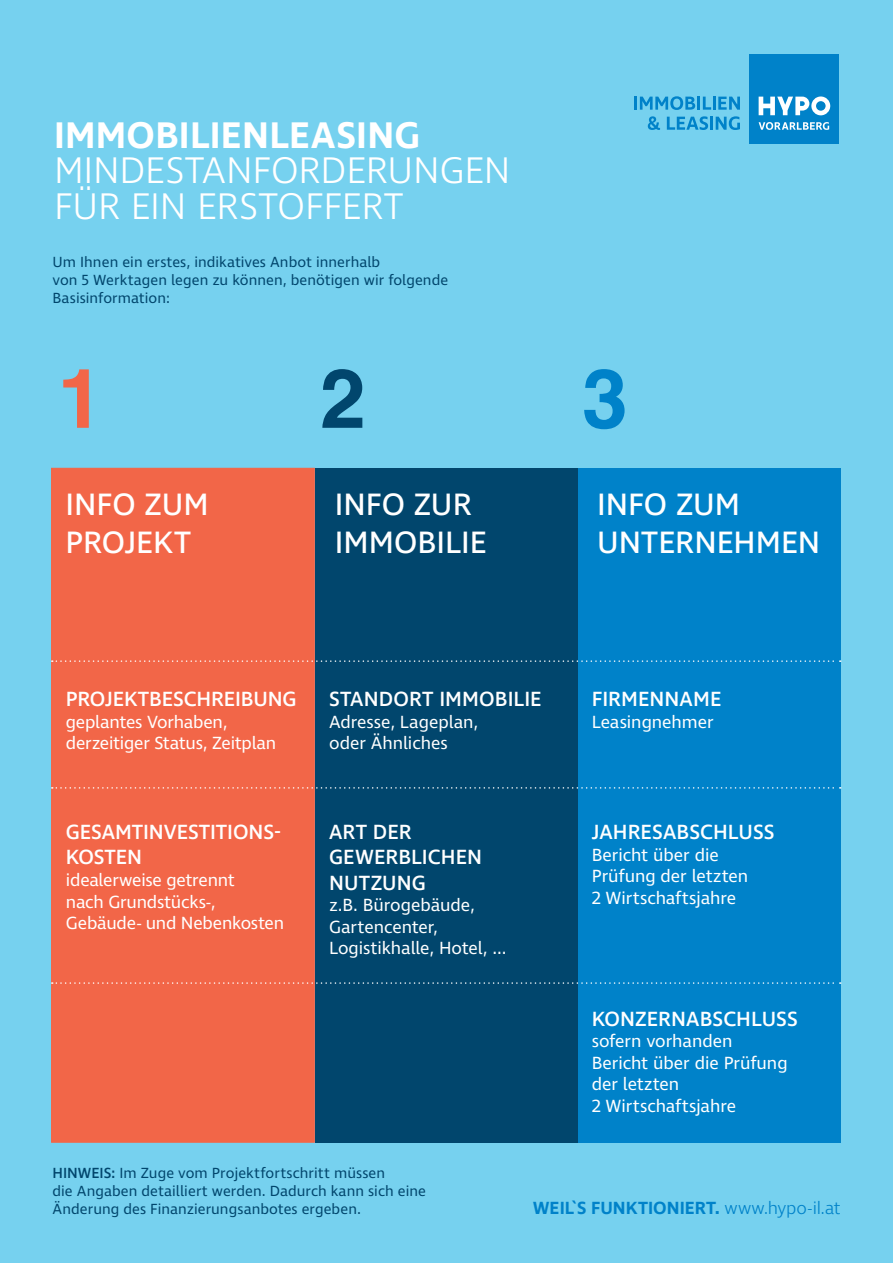
<style>
.page{position:relative;width:893px;height:1263px;background:#76d1ef}
.page>*{position:absolute;margin:0;border:0;box-sizing:border-box;transform-origin:0 0}
.t1{font:700 82.5px "Helvetica";color:#f26648}
.t2{font:700 82.5px "Helvetica";color:#01466d}
.t3{font:700 82.5px "Helvetica";color:#0082c9}
.t4{font:300 37.8px/35.4px "Ingra";letter-spacing:-.005em;color:#fff}
.t5{font:600 37.8px "Ingra";letter-spacing:.005em;color:#fff}
.t6{font:31.65px/38px "Ingra";color:#fff}
.t7{font:500 21px/25.2px "Ingra";letter-spacing:.005em;color:#fff}
.t8{font:18px/21.6px "Ingra";letter-spacing:-.005em;color:#fff}
.t9{font:600 18px "Ingra";color:#0082c9}
.t10{font:15px/18px "Ingra";letter-spacing:.005em;color:#01466d}
.s1{font-weight:500}
.s2{font-weight:300}
</style>
<div class="page">
<div style="left:51px;top:468px;width:264px;height:675px;background:#f26648;border:1px solid #f26648"></div>
<div style="left:315px;top:468px;width:263px;height:674px;background:#01466d"></div>
<div style="left:578px;top:468px;width:262px;height:674px;background:#0082c9"></div>
<svg style="left:648px;top:116px;width:12px;height:14px"></svg>
<svg style="left:667px;top:116px;width:73px;height:14px"></svg>
<svg style="left:634px;top:96px;width:106px;height:14px"></svg>
<div style="left:749px;top:54px;width:90px;height:90px;background:#0082c9"></div>
<svg style="left:759px;top:122px;width:70px;height:8px"></svg>
<svg style="left:759px;top:96px;width:71px;height:19px"></svg>
<svg style="left:52px;top:660px;width:789px;height:2px"></svg>
<svg style="left:52px;top:787px;width:789px;height:2px"></svg>
<svg style="left:52px;top:982px;width:789px;height:2px"></svg>
<h2 class="t5" style="left:54px;top:112px;width:368px">IMMOBILIENLEASING</h2>
<h2 class="t4" style="left:54px;top:155px;width:458px">MINDESTANFORDERUNGEN<br>FÜR EIN ERSTOFFERT</h2>
<p class="t10" style="left:52px;top:254px;width:397px">Um Ihnen ein erstes, indikatives Anbot innerhalb<br>von 5 Werktagen legen zu können, benötigen wir folgende<br>Basisinformation:</p>
<h1 class="t1" style="left:58px;top:332px;width:47px">1</h1>
<h1 class="t2" style="left:320px;top:332px;width:47px">2</h1>
<h1 class="t3" style="left:582px;top:332px;width:47px">3</h1>
<h3 class="t6" style="left:66px;top:487px;width:145px">INFO ZUM<br>PROJEKT</h3>
<h3 class="t6" style="left:335px;top:487px;width:154px">INFO ZUR<br>IMMOBILIE</h3>
<h3 class="t6" style="left:597px;top:487px;width:225px">INFO ZUM<br>UNTERNEHMEN</h3>
<p class="t7" style="left:66px;top:687px;width:232px">PROJEKTBESCHREIBUNG</p>
<p class="t8" style="left:66px;top:712px;width:212px">geplantes Vorhaben, derzeitiger Status, Zeitplan</p>
<p class="t7" style="left:66px;top:820px;width:217px">GESAMTINVESTITIONS-<br>KOSTEN</p>
<p class="t8" style="left:66px;top:870px;width:220px">idealerweise getrennt<br>nach Grundstücks-,<br>Gebäude- und Nebenkosten</p>
<p class="t7" style="left:329px;top:687px;width:214px">STANDORT IMMOBILIE</p>
<p class="t8" style="left:329px;top:712px;width:151px">Adresse, Lageplan, oder Ähnliches</p>
<p class="t7" style="left:329px;top:820px;width:154px">ART DER<br>GEWERBLICHEN<br>NUTZUNG</p>
<p class="t8" style="left:329px;top:895px;width:179px">z.B. Bürogebäude,<br>Gartencenter,<br>Logistikhalle, Hotel, ...</p>
<p class="t7" style="left:592px;top:687px;width:131px">FIRMENNAME</p>
<p class="t8" style="left:592px;top:712px;width:123px">Leasingnehmer</p>
<p class="t7" style="left:592px;top:820px;width:184px">JAHRESABSCHLUSS</p>
<p class="t8" style="left:592px;top:845px;width:158px">Bericht über die<br>Prüfung der letzten<br>2 Wirtschaftsjahre</p>
<p class="t7" style="left:592px;top:1007px;width:207px">KONZERNABSCHLUSS</p>
<p class="t8" style="left:592px;top:1031px;width:197px">sofern vorhanden<br>Bericht über die Prüfung der letzten<br>2 Wirtschaftsjahre</p>
<p class="t10" style="left:52px;top:1164px;width:375px"><span class="s1">HINWEIS:</span> Im Zuge vom Projektfortschritt müssen<br>die Angaben detailliert werden. Dadurch kann sich eine<br>Änderung des Finanzierungsanbotes ergeben.</p>
<p class="t9" style="left:533px;top:1197px;width:309px">WEIL`S FUNKTIONIERT. <span class="s2">www.hypo-il.at</span></p>
</div>
